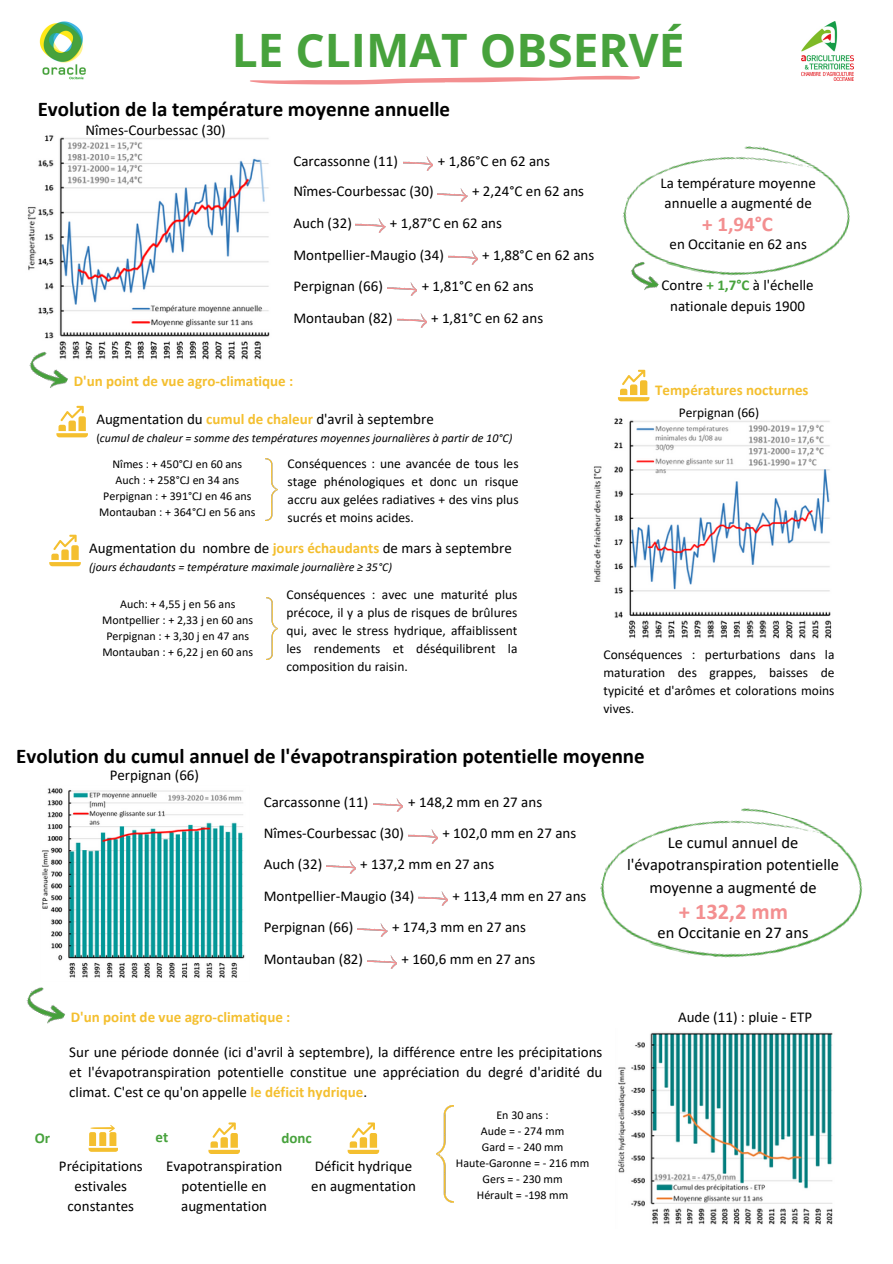
<style>
.page{position:relative;width:893px;height:1264px;background:#fff}
.page>*{position:absolute;margin:0;border:0;box-sizing:border-box;transform-origin:0 0}
.t1{font:700 46.05px "Open Sans";color:#47a23c}
.t2{font:700 22.5px "Calibri";color:#f38f90}
.t3{font:700 21px "Calibri";color:#000}
.t4{font:700 21px "Calibri";color:#f38f90}
.t5{font:16.5px/22.5px "Calibri";color:#000;text-align:center}
.t6{font:15px/20.2px "Calibri";color:#000;text-align:center}
.t7{font:700 15px "Calibri";color:#f4bf2f}
.t8{font:700 15px "Calibri";color:#47a23c}
.t9{font:13.5px/18px "Calibri";color:#000;text-align:justify}
.t10{font:12px "Calibri";color:#000}
.t11{font:italic 12px "Calibri";color:#000}
.s1{font-weight:700;color:#47a23c}
.s2{font-weight:700;color:#f4bf2f}
.s3{font-style:normal}
</style>
<div class="page">
<svg style="left:250px;top:76px;width:390px;height:9px"></svg>
<img style="left:40px;top:22px;width:46px;height:58px">
<img style="left:801px;top:22px;width:52px;height:58px">
<img style="left:27px;top:135px;width:243px;height:225px">
<img style="left:356px;top:219px;width:29px;height:13px">
<img style="left:403px;top:157px;width:29px;height:13px">
<img style="left:448px;top:250px;width:29px;height:14px">
<img style="left:387px;top:282px;width:29px;height:13px">
<img style="left:397px;top:314px;width:29px;height:13px">
<img style="left:438px;top:188px;width:29px;height:14px">
<img style="left:622px;top:146px;width:228px;height:130px">
<img style="left:27px;top:348px;width:47px;height:40px">
<img style="left:593px;top:418px;width:239px;height:221px">
<img style="left:41px;top:788px;width:204px;height:190px">
<img style="left:326px;top:860px;width:29px;height:13px">
<img style="left:373px;top:798px;width:29px;height:13px">
<img style="left:418px;top:891px;width:29px;height:14px">
<img style="left:358px;top:923px;width:29px;height:14px">
<img style="left:367px;top:955px;width:29px;height:13px">
<img style="left:408px;top:829px;width:29px;height:14px">
<img style="left:600px;top:808px;width:263px;height:150px">
<img style="left:26px;top:987px;width:39px;height:37px">
<img style="left:618px;top:1032px;width:215px;height:193px">
<svg style="left:89px;top:1125px;width:29px;height:26px"></svg>
<svg style="left:208px;top:1122px;width:32px;height:31px"></svg>
<svg style="left:347px;top:1122px;width:32px;height:31px"></svg>
<img style="left:437px;top:1105px;width:16px;height:97px">
<svg style="left:618px;top:370px;width:31px;height:31px"></svg>
<svg style="left:56px;top:406px;width:32px;height:31px"></svg>
<img style="left:266px;top:458px;width:11px;height:62px">
<svg style="left:49px;top:534px;width:32px;height:32px"></svg>
<img style="left:266px;top:597px;width:11px;height:62px">
<img style="left:626px;top:259px;width:38px;height:31px">
<p class="t1" style="left:232px;top:17px;width:454px">LE CLIMAT OBSERVÉ</p>
<p class="t3" style="left:38px;top:100px;width:414px">Evolution de la température moyenne annuelle</p>
<p class="t6" style="left:85px;top:121px;width:142px">Nîmes-Courbessac (30)</p>
<p class="t6" style="left:293px;top:152px;width:106px">Carcassonne (11)</p>
<p class="t6" style="left:438px;top:152px;width:114px">+ 1,86°C en 62 ans</p>
<p class="t6" style="left:293px;top:182px;width:142px">Nîmes-Courbessac (30)</p>
<p class="t6" style="left:472px;top:182px;width:114px">+ 2,24°C en 62 ans</p>
<p class="t6" style="left:293px;top:214px;width:60px">Auch (32)</p>
<p class="t6" style="left:293px;top:246px;width:152px">Montpellier-Maugio (34)</p>
<p class="t6" style="left:293px;top:277px;width:91px">Perpignan (66)</p>
<p class="t6" style="left:293px;top:309px;width:101px">Montauban (82)</p>
<p class="t6" style="left:390px;top:214px;width:114px">+ 1,87°C en 62 ans</p>
<p class="t6" style="left:482px;top:246px;width:114px">+ 1,88°C en 62 ans</p>
<p class="t6" style="left:421px;top:277px;width:114px">+ 1,81°C en 62 ans</p>
<p class="t6" style="left:431px;top:309px;width:114px">+ 1,81°C en 62 ans</p>
<p class="t6" style="left:660px;top:174px;width:157px">La température moyenne</p>
<p class="t6" style="left:664px;top:194px;width:149px">annuelle a augmenté de</p>
<p class="t6" style="left:669px;top:235px;width:139px">en Occitanie en 62 ans</p>
<p class="t4" style="left:702px;top:215px;width:72px">+ 1,94°C</p>
<p class="t6" style="left:661px;top:276px;width:153px">Contre <span class="s1">+ 1,7°C</span> à l'échelle nationale depuis 1900</p>
<p class="t7" style="left:74px;top:375px;width:221px">D'un point de vue agro-climatique :</p>
<p class="t6" style="left:96px;top:410px;width:339px">Augmentation du <span class="s2">cumul de chaleur</span> d'avril à septembre</p>
<p class="t11" style="left:96px;top:433px;width:417px"><span class="s3">(</span>cumul de chaleur = somme des températures moyennes journalières à partir de 10°C)</p>
<p class="t9" style="left:287px;top:455px;width:232px">Conséquences : une avancée de tous les stage phénologiques et donc un risque accru aux gelées radiatives + des vins plus sucrés et moins acides.</p>
<p class="t10" style="left:112px;top:459px;width:131px">Nîmes : + 450°CJ en 60 ans</p>
<p class="t10" style="left:116px;top:475px;width:125px">Auch : + 258°CJ en 34 ans</p>
<p class="t10" style="left:103px;top:491px;width:150px">Perpignan : + 391°CJ en 46 ans</p>
<p class="t10" style="left:99px;top:507px;width:158px">Montauban : + 364°CJ en 56 ans</p>
<p class="t6" style="left:89px;top:539px;width:424px">Augmentation du nombre de <span class="s2">jours échaudants</span> de mars à septembre</p>
<p class="t11" style="left:89px;top:562px;width:304px">(jours échaudants = température maximale journalière ≥ 35°C)</p>
<p class="t9" style="left:286px;top:586px;width:232px">Conséquences : avec une maturité plus précoce, il y a plus de risques de brûlures qui, avec le stress hydrique, affaiblissent les rendements et déséquilibrent la composition du raisin.</p>
<p class="t10" style="left:120px;top:598px;width:117px">Auch: + 4,55 j en 56 ans</p>
<p class="t10" style="left:102px;top:614px;width:152px">Montpellier : + 2,33 j en 60 ans</p>
<p class="t10" style="left:106px;top:630px;width:144px">Perpignan : + 3,30 j en 47 ans</p>
<p class="t10" style="left:102px;top:646px;width:152px">Montauban : + 6,22 j en 60 ans</p>
<p class="t7" style="left:655px;top:384px;width:155px">Températures nocturnes</p>
<p class="t9" style="left:678px;top:404px;width:82px">Perpignan (66)</p>
<p class="t9" style="left:603px;top:646px;width:232px">Conséquences : perturbations dans la maturation des grappes, baisses de typicité et d'arômes et colorations moins vives.</p>
<p class="t3" style="left:16px;top:747px;width:630px">Evolution du cumul annuel de l'évapotranspiration potentielle moyenne</p>
<p class="t6" style="left:264px;top:793px;width:106px">Carcassonne (11)</p>
<p class="t6" style="left:110px;top:766px;width:91px">Perpignan (66)</p>
<p class="t6" style="left:408px;top:793px;width:135px">+ 148,2 mm en 27 ans</p>
<p class="t6" style="left:264px;top:823px;width:142px">Nîmes-Courbessac (30)</p>
<p class="t6" style="left:442px;top:823px;width:135px">+ 102,0 mm en 27 ans</p>
<p class="t6" style="left:264px;top:855px;width:60px">Auch (32)</p>
<p class="t6" style="left:264px;top:887px;width:152px">Montpellier-Maugio (34)</p>
<p class="t6" style="left:264px;top:918px;width:91px">Perpignan (66)</p>
<p class="t6" style="left:264px;top:950px;width:101px">Montauban (82)</p>
<p class="t6" style="left:360px;top:855px;width:135px">+ 137,2 mm en 27 ans</p>
<p class="t6" style="left:452px;top:887px;width:135px">+ 113,4 mm en 27 ans</p>
<p class="t6" style="left:392px;top:918px;width:135px">+ 174,3 mm en 27 ans</p>
<p class="t6" style="left:401px;top:950px;width:135px">+ 160,6 mm en 27 ans</p>
<p class="t8" style="left:35px;top:1131px;width:17px">Or</p>
<p class="t7" style="left:71px;top:1010px;width:221px">D'un point de vue agro-climatique :</p>
<p class="t6" style="left:69px;top:1042px;width:534px;text-align:justify">Sur une période donnée (ici d'avril à septembre), la différence entre les précipitations et l'évapotranspiration potentielle constitue une appréciation du degré d'aridité du climat. C'est ce qu'on appelle <span class="s2">le déficit hydrique</span>.</p>
<p class="t8" style="left:155px;top:1130px;width:14px">et</p>
<p class="t8" style="left:281px;top:1131px;width:32px">donc</p>
<p class="t6" style="left:59px;top:1156px;width:85px">Précipitations estivales constantes</p>
<p class="t6" style="left:166px;top:1156px;width:118px">Evapotranspiration potentielle en augmentation</p>
<p class="t6" style="left:311px;top:1156px;width:106px;text-align:left">Déficit hydrique en augmentation</p>
<p class="t10" style="left:496px;top:1109px;width:54px">En 30 ans :</p>
<p class="t10" style="left:481px;top:1125px;width:85px">Aude = - 274 mm</p>
<p class="t10" style="left:482px;top:1141px;width:83px">Gard = - 240 mm</p>
<p class="t10" style="left:456px;top:1157px;width:135px">Haute-Garonne = - 216 mm</p>
<p class="t10" style="left:482px;top:1173px;width:82px">Gers = - 230 mm</p>
<p class="t10" style="left:477px;top:1189px;width:93px">Hérault = -198 mm</p>
<p class="t5" style="left:627px;top:832px;width:213px">Le cumul annuel de l'évapotranspiration potentielle moyenne a augmenté de</p>
<p class="t5" style="left:657px;top:922px;width:152px">en Occitanie en 27 ans</p>
<p class="t2" style="left:678px;top:902px;width:111px">+ 132,2 mm</p>
<p class="t6" style="left:678px;top:1007px;width:136px">Aude (11) : pluie - ETP</p>
</div>
